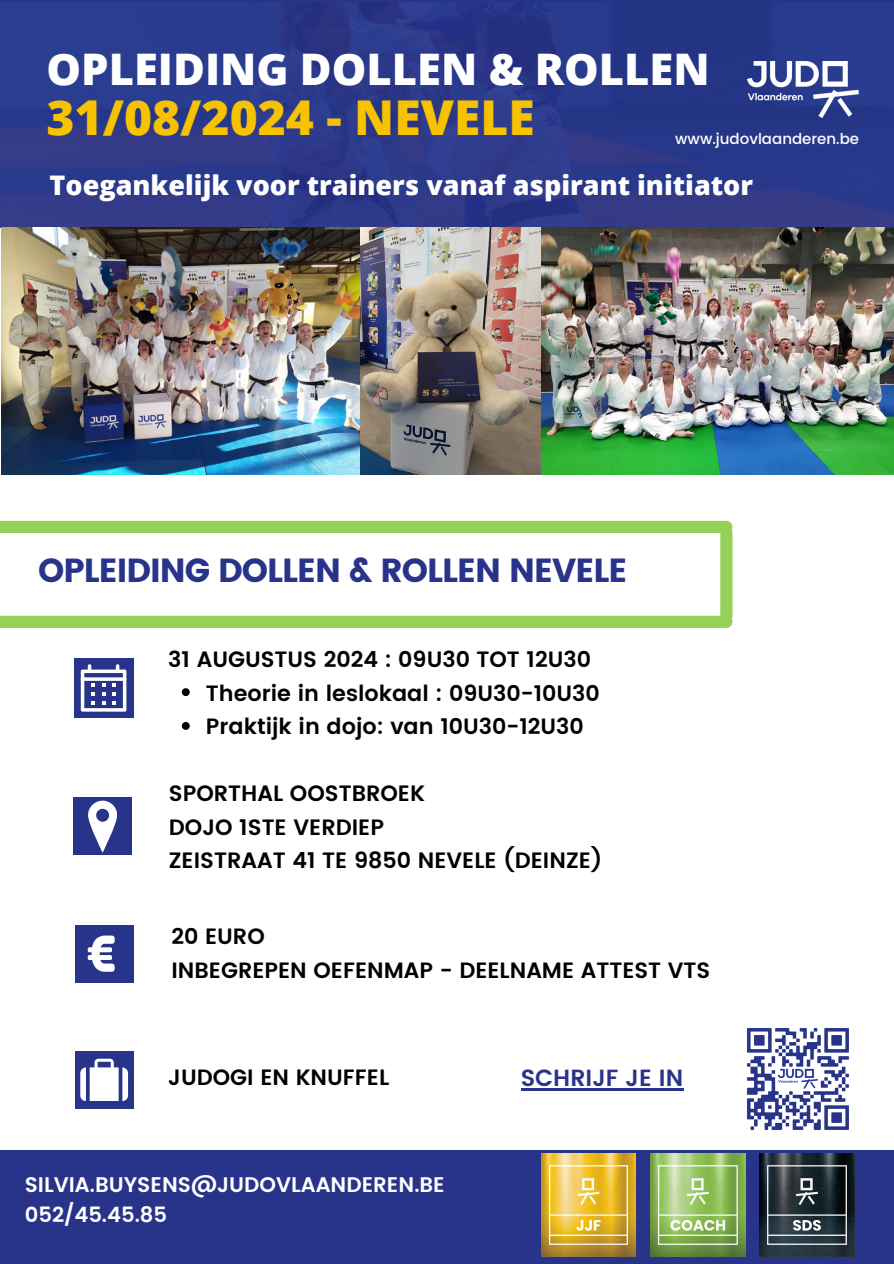
<style>
.page{position:relative;width:894px;height:1264px;background:#fff}
.page>*{position:absolute;margin:0;border:0;box-sizing:border-box;transform-origin:0 0}
.t1{font:800 48px "Open Sans";color:#f7c200}
.t2{font:800 43.5px "Open Sans";color:#fff}
.t3{font:33.3px "Poppins";letter-spacing:-.03em;color:#27348a}
.t4{font:800 27px "Open Sans";color:#fff}
.t5{font:600 23.4px "Poppins";color:#27348a}
.t6{font:600 22.2px/33.8px "Poppins";color:#000}
.t7{font:600 21.15px/29.2px "Poppins";color:#fff}
.t8{font:500 15px "Poppins";color:#fff}
</style>
<div class="page">
<img style="left:0;top:2px;width:893px;height:473px">
<img style="left:747px;top:62px;width:111px;height:56px">
<div style="left:0;top:1150px;width:893px;height:113px;background:#27348a"></div>
<div style="left:74px;top:797px;width:58px;height:58px;background:#27348a"></div>
<svg style="left:88px;top:800px;width:29px;height:52px"></svg>
<div style="left:74px;top:658px;width:59px;height:59px;background:#27348a"></div>
<svg style="left:81px;top:664px;width:45px;height:47px"></svg>
<div style="left:75px;top:925px;width:58px;height:58px;background:#27348a"></div>
<svg style="left:87px;top:935px;width:28px;height:37px"></svg>
<div style="left:75px;top:1050px;width:58px;height:58px;background:#27348a"></div>
<svg style="left:80px;top:1058px;width:48px;height:42px"></svg>
<div style="left:0;top:521px;width:726px;height:12px;background:#94d159"></div>
<div style="left:0;top:615px;width:726px;height:13px;background:#94d159"></div>
<div style="left:720px;top:533px;width:12px;height:83px;background:#94d159"></div>
<img style="left:747px;top:1028px;width:102px;height:102px">
<img style="left:541px;top:1153px;width:94px;height:103px">
<img style="left:650px;top:1153px;width:94px;height:103px">
<img style="left:759px;top:1153px;width:94px;height:103px">
<svg style="left:182px;top:688px;width:8px;height:8px"></svg>
<svg style="left:182px;top:722px;width:8px;height:7px"></svg>
<hr style="left:520px;top:1087px;width:163px;height:3px;background:#27348a">
<h2 class="t2" style="left:46px;top:39px;width:664px">OPLEIDING DOLLEN &amp; ROLLEN</h2>
<h2 class="t1" style="left:46px;top:83px;width:489px">31/08/2024 - NEVELE</h2>
<p class="t8" style="left:675px;top:130px;width:185px">www.judovlaanderen.be</p>
<h4 class="t4" style="left:49px;top:166px;width:705px">Toegankelijk voor trainers vanaf aspirant initiator</h4>
<p class="t3" style="left:38px;top:551px;width:590px">OPLEIDING DOLLEN &amp; ROLLEN NEVELE</p>
<p class="t6" style="left:206px;top:642px;width:395px;text-indent:-38px">31 AUGUSTUS 2024 : 09U30 TOT 12U30<br>Theorie in leslokaal : 09U30-10U30<br>Praktijk in dojo: van 10U30-12U30</p>
<p class="t6" style="left:169px;top:776px;width:258px">SPORTHAL OOSTBROEK<br>DOJO 1STE VERDIEP</p>
<p class="t6" style="left:169px;top:843px;width:435px">ZEISTRAAT 41 TE 9850 NEVELE (DEINZE)</p>
<p class="t6" style="left:171px;top:919px;width:95px">20 EURO</p>
<p class="t6" style="left:171px;top:953px;width:540px">INBEGREPEN OEFENMAP - DEELNAME ATTEST VTS</p>
<h4 class="t6" style="left:168px;top:1060px;width:222px">JUDOGI EN KNUFFEL</h4>
<p class="t5" style="left:520px;top:1063px;width:164px">SCHRIJF JE IN</p>
<p class="t7" style="left:25px;top:1170px;width:421px">SILVIA.BUYSENS@JUDOVLAANDEREN.BE<br>052/45.45.85</p>
</div>
